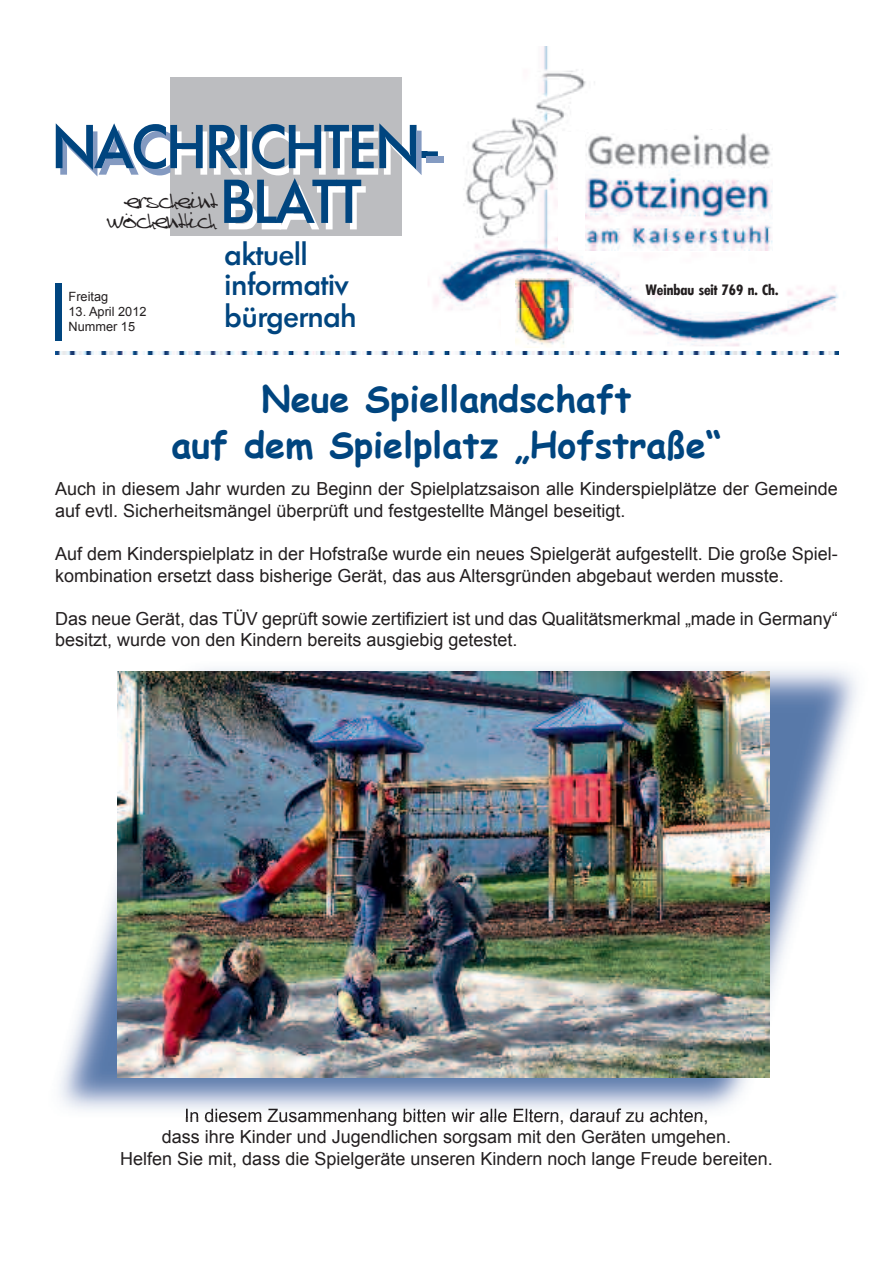
<style>
.page{position:relative;width:893px;height:1263px;background:#fff}
.page>*{position:absolute;margin:0;border:0;box-sizing:border-box;transform-origin:0 0}
.t1{font:500 60px/54.8px "Limerick";color:#00457f;scale:.96 1}
.t2{font:700 36px/46.5px "Comic Sans MS";color:#00457f;text-align:center}
.t3{font:500 29.25px/30.8px "Limerick";color:#00457f}
.t4{font:18px/21.6px "Arial";color:#231f20}
.t5{font:17.55px/19.5px "Steve";color:#231f20;text-align:right}
.t6{font:600 condensed 14.55px "Limerick";color:#231f20}
.t7{font:12.75px/15.3px "Arial";color:#231f20}
</style>
<div class="page">
<div style="left:171px;top:78px;width:231px;height:158px;background:#bcbdc0"></div>
<svg style="left:416px;top:131px;width:6px;height:44px"></svg>
<div style="left:426px;top:157px;width:17px;height:6px;background:#849ac1"></div>
<img style="left:428px;top:46px;width:411px;height:300px">
<img style="left:428px;top:157px;width:15px;height:9px">
<svg style="left:428px;top:150px;width:10px;height:7px"></svg>
<div style="left:501px;top:309px;width:77px;height:62px;background:#fff"></div>
<img style="left:516px;top:279px;width:58px;height:69px">
<div style="left:559px;top:132px;width:225px;height:118px;background:#fff"></div>
<img style="left:585px;top:131px;width:188px;height:120px">
<div style="left:55px;top:283px;width:7px;height:58px;background:#00457f"></div>
<img style="left:55px;top:351px;width:783px;height:4px">
<img style="left:59px;top:668px;width:798px;height:449px">
<img style="left:186px;top:1109px;width:100px;height:8px">
<img style="left:118px;top:671px;width:652px;height:406px">
<h1 class="t1" style="left:221px;top:119px;width:229px;text-indent:-168px">NACHRICHTEN-<br>BLATT</h1>
<p class="t5" style="left:108px;top:193px;width:110px">erscheint wöchentlich</p>
<p class="t7" style="left:69px;top:289px;width:41px">Freitag</p>
<p class="t7" style="left:69px;top:304px;width:79px">13. April 2012<br>Nummer 15</p>
<h3 class="t3" style="left:225px;top:239px;width:133px">aktuell informativ bürgernah</h3>
<p class="t6" style="left:646px;top:282px;width:134px">Weinbau seit 769 n. Ch.</p>
<h2 class="t2" style="left:171px;top:374px;width:551px">Neue Spiellandschaft<br>auf dem Spielplatz „Hofstraße“</h2>
<p class="t4" style="left:55px;top:478px;width:784px">Auch in diesem Jahr wurden zu Beginn der Spielplatzsaison alle Kinderspielplätze der Gemeinde auf evtl. Sicherheitsmängel überprüft und festgestellte Mängel beseitigt.</p>
<p class="t4" style="left:55px;top:543px;width:784px">Auf dem Kinderspielplatz in der Hofstraße wurde ein neues Spielgerät aufgestellt. Die große Spiel&shy;kombination ersetzt dass bisherige Gerät, das aus Altersgründen abgebaut werden musste.</p>
<p class="t4" style="left:55px;top:608px;width:784px">Das neue Gerät, das TÜV geprüft sowie zertifiziert ist und das Qualitätsmerkmal „made in Germany“ besitzt, wurde von den Kindern bereits ausgiebig getestet.</p>
<p class="t4" style="left:120px;top:1104px;width:654px;text-align:center">In diesem Zusammenhang bitten wir alle Eltern, darauf zu achten,<br>dass ihre Kinder und Jugendlichen sorgsam mit den Geräten umgehen.<br>Helfen Sie mit, dass die Spielgeräte unseren Kindern noch lange Freude bereiten.</p>
</div>
